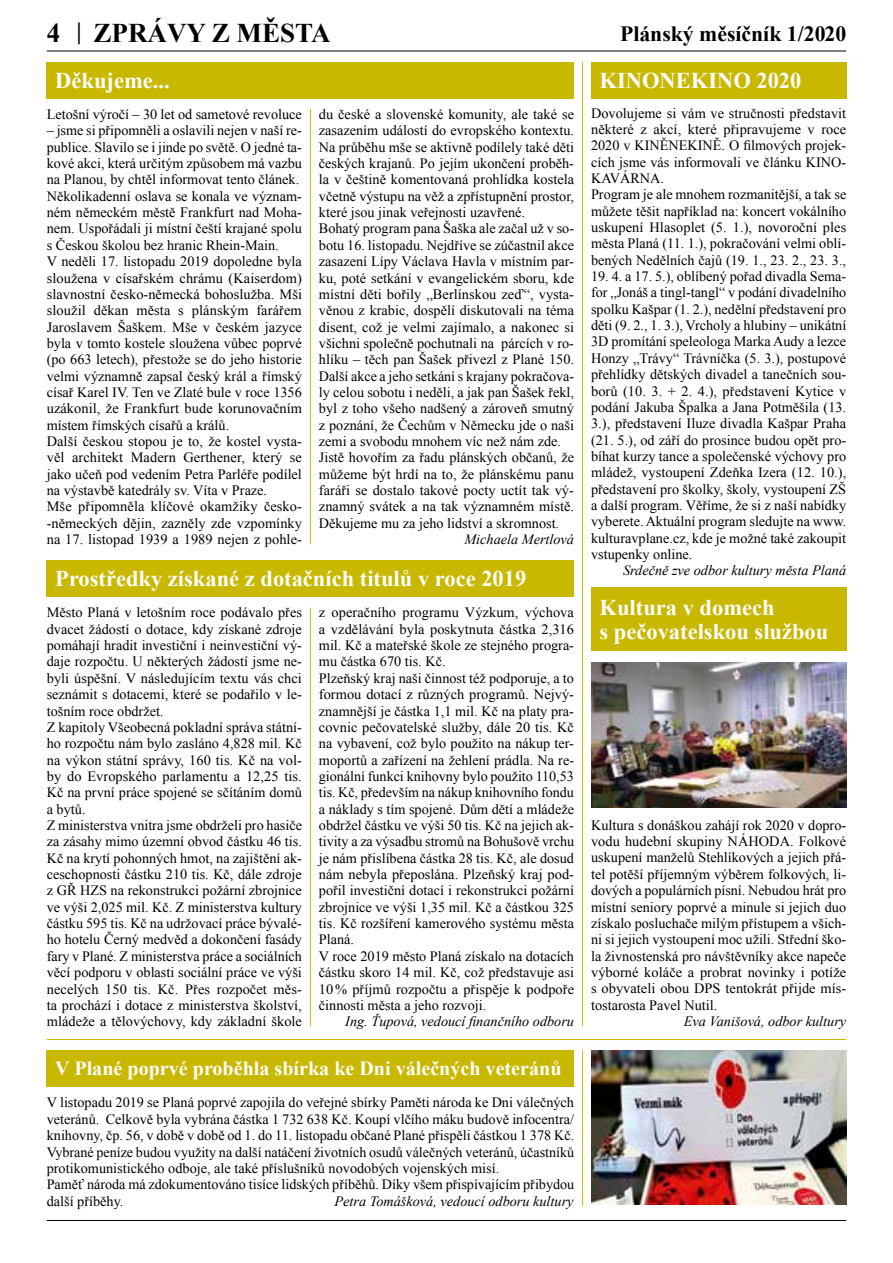
<style>
.page{position:relative;width:893px;height:1263px;background:#fff}
.page>*{position:absolute;margin:0;border:0;box-sizing:border-box;transform-origin:0 0}
.t1{font:700 27px "Times New Roman";color:#000}
.t2{font:700 22.5px/24px "Times New Roman";color:#fff}
.t3{font:700 21.75px "Times New Roman";color:#000}
.t4{font:700 20.1px "Times New Roman";color:#fff}
.t5{font:14.25px/16.4px "Times New Roman";color:#000}
.t6{font:italic 14.25px "Times New Roman";color:#000}
.s1{font-size:24px}
</style>
<div class="page">
<hr style="left:47px;top:51px;width:799px;height:1px;background:#000">
<hr style="left:47px;top:1220px;width:799px;height:1px;background:#000">
<div style="left:591px;top:62px;width:255px;height:36px;background:#c9b800"></div>
<div style="left:591px;top:587px;width:255px;height:64px;background:#c9b800"></div>
<img style="left:591px;top:663px;width:255px;height:145px">
<div style="left:47px;top:560px;width:527px;height:37px;background:#c9b800"></div>
<hr style="left:310px;top:607px;width:1px;height:419px;background:#c9b800">
<div style="left:47px;top:1050px;width:527px;height:37px;background:#c9b800"></div>
<img style="left:591px;top:1050px;width:255px;height:155px">
<div style="left:47px;top:62px;width:527px;height:36px;background:#c9b800"></div>
<hr style="left:310px;top:109px;width:1px;height:435px;background:#c9b800">
<hr style="left:47px;top:1039px;width:799px;height:1px;background:#c9b800">
<hr style="left:582px;top:62px;width:1px;height:964px;background:#c9b800">
<hr style="left:582px;top:1050px;width:1px;height:156px;background:#c9b800">
<h1 class="t1" style="left:47px;top:13px;width:201px">4 <span class="s1">|</span> ZPRÁVY Z MĚS</h1>
<h1 class="t1" style="left:295px;top:13px;width:37px">TA</h1>
<h3 class="t3" style="left:620px;top:18px;width:228px">Plánský měsíčník 1/2020</h3>
<h2 class="t2" style="left:600px;top:68px;width:203px">KINONEKINO 2020</h2>
<p class="t5" style="left:591px;top:104px;width:257px">Dovolujeme si vám ve stručnosti představit některé z akcí, které připravujeme v roce 2020 v KINĚNEKINĚ. O filmových projek&shy;cích jsme vás informovali ve článku KINO-KAVÁRNA.<br>Program je ale mnohem rozmanitější, a tak se můžete těšit například na: koncert vokálního uskupení Hlasoplet (5. 1.), novoroční ples města Planá (11. 1.), pokračování velmi oblí&shy;bených Nedělních čajů (19. 1., 23. 2., 23. 3.,</p>
<p class="t5" style="left:591px;top:268px;width:257px;text-align:justify">19. 4. a 17. 5.), oblíbený pořad divadla Sema&shy;for „Jonáš a tingl-tangl“ v podání divadelního spolku Kašpar (1. 2.), nedělní představení pro děti (9. 2., 1. 3.), Vrcholy a hlubiny – unikátní 3D promítání speleologa Marka Audy a lezce Honzy „Trávy“ Trávníčka (5. 3.), postupové přehlídky dětských divadel a tanečních sou&shy;borů (10. 3. + 2. 4.), představení Kytice v podání Jakuba Špalka a Jana Potměšila (13.<br>3.), představení Iluze divadla Kašpar Praha (21. 5.), od září do prosince budou opět pro&shy;bíhat kurzy tance a společenské výchovy pro mládež, vystoupení Zdeňka Izera (12. 10.), představení pro školky, školy, vystoupení ZŠ a další program. Věříme, že si z naší nabídky vyberete. Aktuální program sledujte na www. kulturavplane.cz, kde je možné také zakoupit vstupenky online.</p>
<p class="t6" style="left:623px;top:561px;width:225px">Srdečně zve odbor kultury města Planá</p>
<h2 class="t2" style="left:55px;top:68px;width:116px">Děkujeme...</h2>
<p class="t5" style="left:47px;top:106px;width:257px">Letošní výročí – 30 let od sametové revoluce</p>
<p class="t5" style="left:47px;top:122px;width:257px">– jsme si připomněli a oslavili nejen v naší re&shy;publice. Slavilo se i jinde po světě. O jedné ta&shy;kové akci, která určitým způsobem má vazbu na Planou, by chtěl informovat tento článek.<br>Několikadenní oslava se konala ve význam&shy;ném německém městě Frankfurt nad Moha&shy;nem. Uspořádali ji místní čeští krajané spolu s Českou školou bez hranic Rhein-Main.<br>V neděli 17. listopadu 2019 dopoledne byla sloužena v císařském chrámu (Kaiserdom) slavnostní česko-německá bohoslužba. Mši sloužil děkan města s plánským farářem Jaroslavem Šaškem. Mše v českém jazyce byla v tomto kostele sloužena vůbec poprvé (po 663 letech), přestože se do jeho historie velmi významně zapsal český král a římský císař Karel IV. Ten ve Zlaté bule v roce 1356 uzákonil, že Frankfurt bude korunovačním místem římských císařů a králů.<br>Další českou stopou je to, že kostel vysta&shy;věl architekt Madern Gerthener, který se jako učeň pod vedením Petra Parléře podílel na výstavbě katedrály sv. Víta v Praze.<br>Mše připomněla klíčové okamžiky česko--německých dějin, zazněly zde vzpomínky na 17. listopad 1939 a 1989 nejen z pohle-</p>
<p class="t5" style="left:319px;top:106px;width:257px">du české a slovenské komunity, ale také se zasazením událostí do evropského kontextu.<br>Na průběhu mše se aktivně podílely také děti českých krajanů. Po jejím ukončení proběh&shy;la v češtině komentovaná prohlídka kostela včetně výstupu na věž a zpřístupnění prostor, které jsou jinak veřejnosti uzavřené.<br>Bohatý program pana Šaška ale začal už v so&shy;botu 16. listopadu. Nejdříve se zúčastnil akce zasazení Lípy Václava Havla v místním par&shy;ku, poté setkání v evangelickém sboru, kde místní děti bořily „Berlínskou zeď“, vysta&shy;věnou z krabic, dospělí diskutovali na téma disent, což je velmi zajímalo, a nakonec si všichni společně pochutnali na párcích v ro&shy;hlíku – těch pan Šašek přivezl z Plané 150.<br>Další akce a jeho setkání s krajany pokračova&shy;ly celou sobotu i neděli, a jak pan Šašek řekl, byl z toho všeho nadšený a zároveň smutný z poznání, že Čechům v Německu jde o naši zemi a svobodu mnohem víc než nám zde.<br>Jistě hovořím za řadu plánských občanů, že můžeme být hrdí na to, že plánskému panu faráři se dostalo takové pocty uctít tak vý&shy;znamný svátek a na tak významném místě.<br>Děkujeme mu za jeho lidství a skromnost.</p>
<p class="t6" style="left:464px;top:530px;width:111px">Michaela Mertlová</p>
<h2 class="t2" style="left:55px;top:566px;width:473px">Prostředky získané z dotačních titulů v roce 2019</h2>
<p class="t5" style="left:47px;top:604px;width:257px">Město Planá v letošním roce podávalo přes dvacet žádostí o dotace, kdy získané zdroje pomáhají hradit investiční i neinvestiční vý&shy;daje rozpočtu. U některých žádostí jsme ne&shy;byli úspěšní. V následujícím textu vás chci seznámit s dotacemi, které se podařilo v le&shy;tošním roce obdržet.<br>Z kapitoly Všeobecná pokladní správa státní&shy;ho rozpočtu nám bylo zasláno 4,828 mil. Kč na výkon státní správy, 160 tis. Kč na vol&shy;by do Evropského parlamentu a 12,25 tis.<br>Kč na první práce spojené se sčítáním domů a bytů.<br>Z ministerstva vnitra jsme obdrželi pro hasiče za zásahy mimo územní obvod částku 46 tis.<br>Kč na krytí pohonných hmot, na zajištění ak&shy;ceschopnosti částku 210 tis. Kč, dále zdroje z GŘ HZS na rekonstrukci požární zbrojnice ve výši 2,025 mil. Kč. Z ministerstva kultury částku 595 tis. Kč na udržovací práce bývalé&shy;ho hotelu Černý medvěd a dokončení fasády fary v Plané. Z ministerstva práce a sociálních věcí podporu v oblasti sociální práce ve výši necelých 150 tis. Kč. Přes rozpočet měs&shy;ta prochází i dotace z ministerstva školství, mládeže a tělovýchovy, kdy základní škole</p>
<p class="t5" style="left:319px;top:604px;width:257px">z operačního programu Výzkum, výchova a vzdělávání byla poskytnuta částka 2,316 mil. Kč a mateřské škole ze stejného progra&shy;mu částka 670 tis. Kč.<br>Plzeňský kraj naši činnost též podporuje, a to formou dotací z různých programů. Nejvý&shy;znamnější je částka 1,1 mil. Kč na platy pra&shy;covnic pečovatelské služby, dále 20 tis. Kč na vybavení, což bylo použito na nákup ter&shy;moportů a zařízení na žehlení prádla. Na re&shy;gionální funkci knihovny bylo použito 110,53 tis. Kč, především na nákup knihovního fondu a náklady s tím spojené. Dům dětí a mládeže obdržel částku ve výši 50 tis. Kč na jejich ak&shy;tivity a za výsadbu stromů na Bohušově vrchu je nám přislíbena částka 28 tis. Kč, ale dosud nám nebyla přeposlána. Plzeňský kraj pod&shy;pořil investiční dotací i rekonstrukci požární zbrojnice ve výši 1,35 mil. Kč a částkou 325 tis. Kč rozšíření kamerového systému města Planá.<br>V roce 2019 město Planá získalo na dotacích částku skoro 14 mil. Kč, což představuje asi 10% příjmů rozpočtu a přispěje k podpoře činnosti města a jeho rozvoji.</p>
<h2 class="t2" style="left:600px;top:595px;width:230px">Kultura v domech<br>s pečovatelskou službou</h2>
<p class="t5" style="left:591px;top:816px;width:257px;text-align:justify">Kultura s donáškou zahájí rok 2020 v dopro&shy;vodu hudební skupiny NÁHODA. Folkové uskupení manželů Stehlíkových a jejich přá&shy;tel potěší příjemným výběrem folkových, li&shy;dových a populárních písní. Nebudou hrát pro místní seniory poprvé a minule si jejich duo získalo posluchače milým přístupem a všich&shy;ni si jejich vystoupení moc užili. Střední ško&shy;la živnostenská pro návštěvníky akce napeče výborné koláče a probrat novinky i potíže s obyvateli obou DPS tentokrát přijde mís&shy;tostarosta Pavel Nutil.</p>
<p class="t6" style="left:684px;top:1011px;width:164px">Eva Vanišová, odbor kultury</p>
<p class="t6" style="left:345px;top:1012px;width:230px">Ing. Ťupová, vedoucí finančního odboru</p>
<h3 class="t4" style="left:55px;top:1054px;width:508px">V Plané poprvé proběhla sbírka ke Dni válečných veteránů</h3>
<p class="t5" style="left:47px;top:1094px;width:529px">V listopadu 2019 se Planá poprvé zapojila do veřejné sbírky Paměti národa ke Dni válečných veteránů. Celkově byla vybrána částka 1 732 638 Kč. Koupí vlčího máku budově infocentra/ knihovny, čp. 56, v době v době od 1. do 11. listopadu občané Plané přispěli částkou 1 378 Kč.<br>Vybrané peníze budou využity na další natáčení životních osudů válečných veteránů, účastníků protikomunistického odboje, ale také příslušníků novodobých vojenských misí.<br>Paměť národa má zdokumentováno tisíce lidských příběhů. Díky všem přispívajícím přibydou další příběhy.</p>
<p class="t6" style="left:335px;top:1191px;width:240px">Petra Tomášková, vedoucí odboru kultury</p>
</div>
